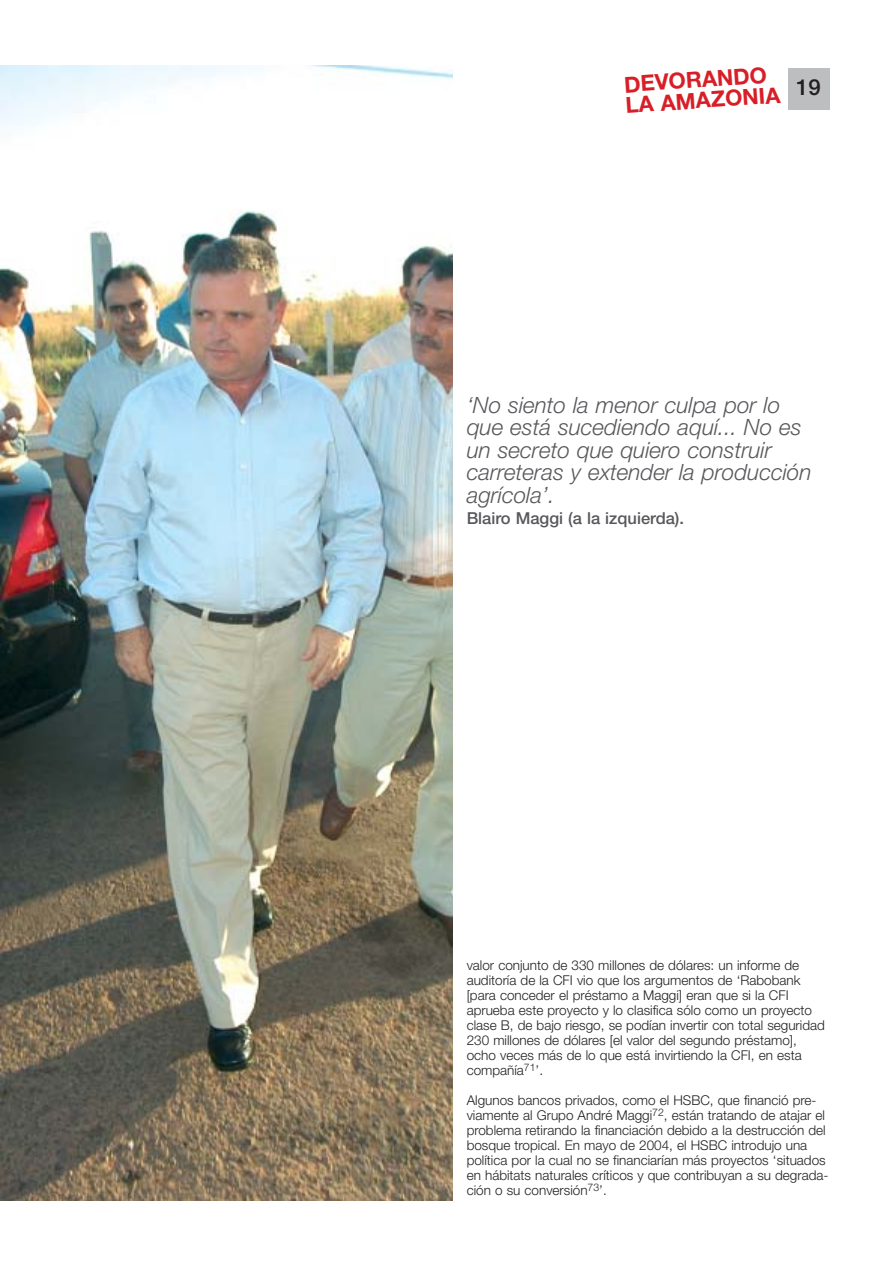
<style>
.page{position:relative;width:893px;height:1263px;background:#fff}
.page>*{position:absolute;margin:0;border:0;box-sizing:border-box;transform-origin:0 0}
.t1{font:italic 300 22.5px/22.5px "Helvetica Neue";color:#57585b}
.t2{font:700 22.05px/20.9px "Helvetica Neue";color:#d81e27}
.t3{font:500 22.05px "Helvetica Neue";color:#231f1f}
.t4{font:500 16.5px "Helvetica Neue";color:#57585b}
.t5{font:300 13.5px/15px "Helvetica Neue";color:#231f1f}
</style>
<div class="page">
<div style="left:787px;top:68px;width:42px;height:42px;background:#bcbec0"></div>
<img style="left:0;top:65px;width:452px;height:1136px">
<h2 class="t2" style="left:623px;top:76px;width:157px;rotate:-4deg">DEVORANDO<br>LA AMAZONIA</h2>
<h2 class="t3" style="left:796px;top:79px;width:26px">19</h2>
<h1 class="t1" style="left:466px;top:396px;width:346px">‘No siento la menor culpa por lo que está sucediendo aquí... No es un secreto que quiero construir carreteras y extender la producción agrícola’.</h1>
<p class="t4" style="left:466px;top:512px;width:219px">Blairo Maggi (a la izquierda).</p>
<p class="t5" style="left:466px;top:959px;width:360px">valor conjunto de 330 millones de dólares: un informe de auditoría de la CFI vio que los argumentos de ‘Rabobank [para conceder el préstamo a Maggi] eran que si la CFI aprueba este proyecto y lo clasifica sólo como un proyecto clase B, de bajo riesgo, se podían invertir con total seguridad 230 millones de dólares [el valor del segundo préstamo], ocho veces más de lo que está invirtiendo la CFI, en esta compañía<sup>71</sup>’.</p>
<p class="t5" style="left:466px;top:1094px;width:363px">Algunos bancos privados, como el HSBC, que financió pre&shy;viamente al Grupo André Maggi<sup>72</sup>, están tratando de atajar el problema retirando la financiación debido a la destrucción del bosque tropical. En mayo de 2004, el HSBC introdujo una política por la cual no se financiarían más proyectos ‘situados en hábitats naturales críticos y que contribuyan a su degrada&shy;ción o su conversión<sup>73</sup>’.</p>
</div>
